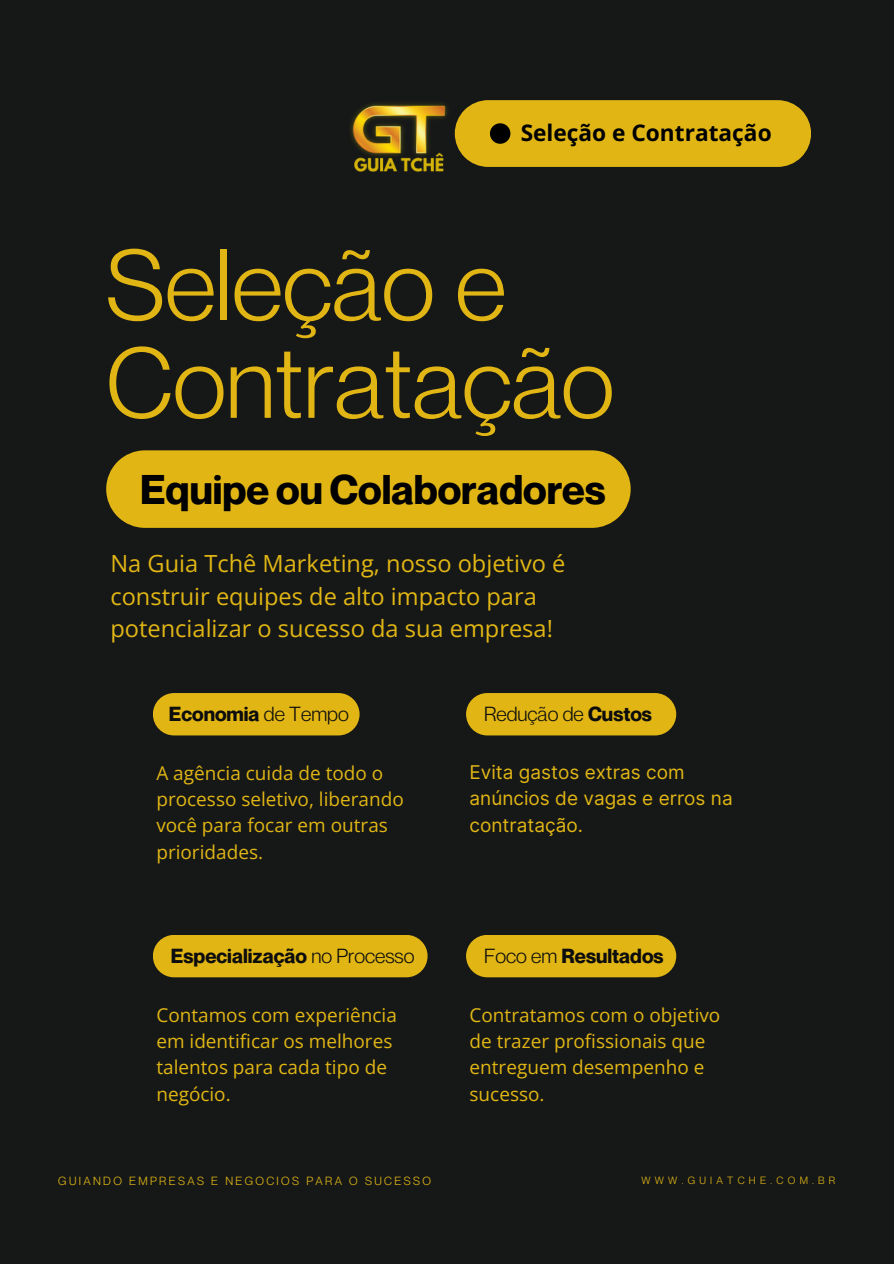
<style>
.page{position:relative;width:894px;height:1264px;background:#fff}
.page>*{position:absolute;margin:0;border:0;box-sizing:border-box;transform-origin:0 0}
.t1{font:98.25px/97.6px "Neue Montreal";color:#e1b614}
.t2{font:700 40.65px "Neue Montreal";color:#000}
.t3{font:23.55px/32.5px "Open Sans";color:#e1b614}
.t4{font:700 22.65px "Open Sans";color:#000}
.t5{font:700 19.95px "Neue Montreal";color:#0d0d0d}
.t6{font:19.95px "Neue Montreal";color:#0d0d0d}
.t7{font:19.05px/26.4px "Open Sans";color:#e1b614}
.t8{font:19.05px/26.4px "Inter";color:#e1b614}
.t9{font:11.55px "Neue Montreal";letter-spacing:.205em;color:#e1b614}
.t10{font:10.35px "Neue Montreal";letter-spacing:.415em;color:#e1b614}
.s1{font-weight:400}
.s2{font-weight:700}
</style>
<div class="page">
<div style="left:0;top:0;width:893px;height:1263px;background:#161818"></div>
<div style="left:153px;top:693px;width:206px;height:42px;background:#e1b614;border-radius:21px"></div>
<div style="left:153px;top:934px;width:274px;height:43px;background:#e1b614;border-radius:21px"></div>
<div style="left:466px;top:693px;width:210px;height:42px;background:#e1b614;border-radius:21px"></div>
<div style="left:466px;top:934px;width:210px;height:43px;background:#e1b614;border-radius:21px"></div>
<div style="left:106px;top:450px;width:524px;height:78px;background:#e1b614"></div>
<div style="left:455px;top:100px;width:355px;height:67px;background:#e1b614"></div>
<div style="left:490px;top:123px;width:20px;height:21px;background:#000;border-radius:50%"></div>
<img style="left:350px;top:103px;width:105px;height:69px">
<p class="t4" style="left:520px;top:117px;width:252px">Seleção e Contratação</p>
<p class="t1" style="left:106px;top:235px;width:509px">Seleção e<br>Contratação</p>
<p class="t2" style="left:140px;top:464px;width:467px">Equipe ou Colaboradores</p>
<p class="t3" style="left:110px;top:547px;width:456px">Na Guia Tchê Marketing, nosso objetivo é construir equipes de alto impacto para potencializar o sucesso da sua empresa!</p>
<p class="t5" style="left:169px;top:701px;width:181px">Economia <span class="s1">de Tempo</span></p>
<h5 class="t7" style="left:156px;top:759px;width:249px">A agência cuida de todo o processo seletivo, liberando você para focar em outras prioridades.</h5>
<h4 class="t5" style="left:171px;top:943px;width:245px">Especialização <span class="s1">no Processo</span></h4>
<p class="t7" style="left:156px;top:1000px;width:242px">Contamos com experiência em identificar os melhores talentos para cada tipo de negócio.</p>
<h1 class="t6" style="left:484px;top:701px;width:169px">Redução de <span class="s2">Custos</span></h1>
<p class="t8" style="left:469px;top:758px;width:264px">Evita gastos extras com anúncios de vagas e erros na contratação.</p>
<h2 class="t5" style="left:484px;top:943px;width:181px"><span class="s1">Foco em</span> Resultados</h2>
<p class="t7" style="left:469px;top:1000px;width:252px">Contratamos com o objetivo de trazer profissionais que entreguem desempenho e sucesso.</p>
<p class="t9" style="left:58px;top:1173px;width:374px">GUIANDO EMPRESAS E NEGOCIOS PARA O SUCESSO</p>
<p class="t10" style="left:641px;top:1173px;width:195px">WWW.GUIATCHE.COM.BR</p>
</div>
